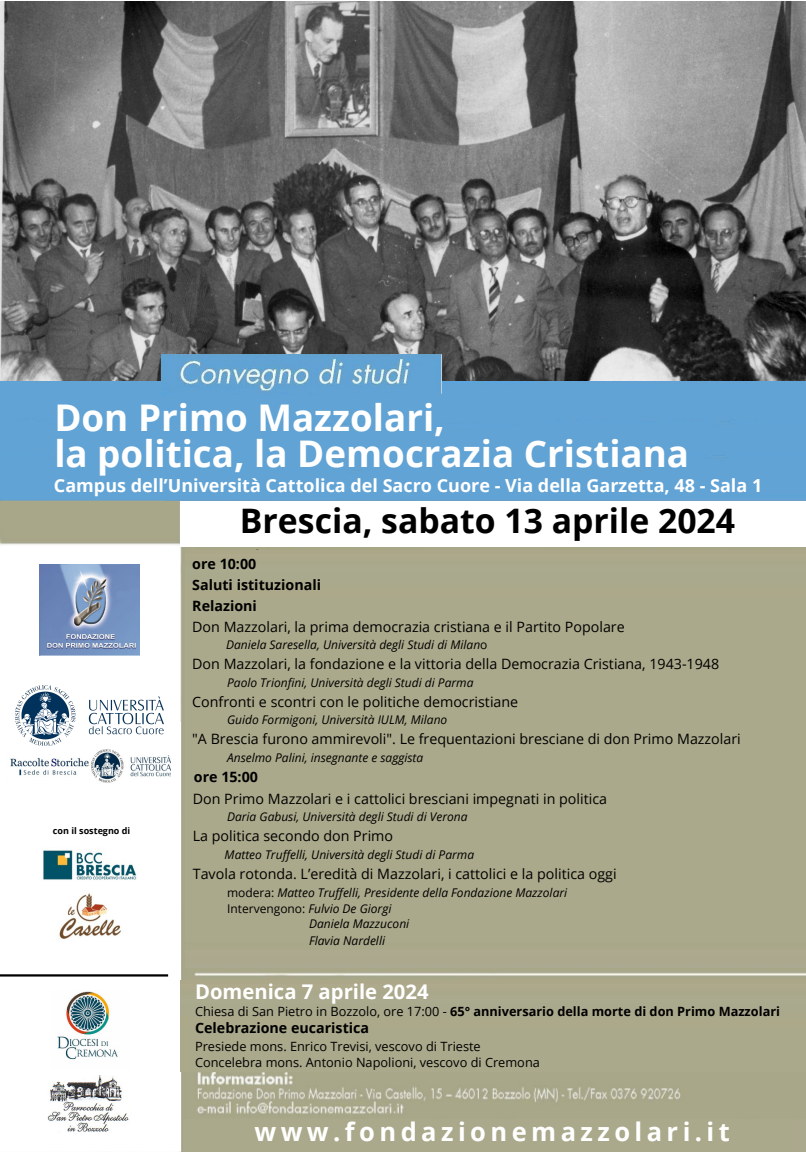
<style>
.page{position:relative;width:806px;height:1152px;background:#fff}
.page>*{position:absolute;margin:0;border:0;box-sizing:border-box;transform-origin:0 0}
.t1{font:700 36.75px/36px "Open Sans";color:#fff}
.t2{font:700 33.75px "Open Sans";color:#000}
.t3{font:700 25.5px "Open Sans";letter-spacing:.175em;color:#fff}
.t4{font:700 20.25px "Open Sans";color:#fff}
.t5{font:700 18px "Open Sans";color:#fff}
.t6{font:14.25px "Open Sans";color:#000}
.t7{font:700 14.25px "Open Sans";color:#000}
.t8{font:12.75px "Open Sans";color:#000}
.t9{font:700 12.75px "Open Sans";color:#000}
.t10{font:italic 12px "Open Sans";color:#000}
.t11{font:700 9px "Open Sans";color:#000}
.s1{font-style:normal}
.s2{font-weight:400}
</style>
<div class="page">
<img style="left:0;top:500px;width:805px;height:652px">
<img style="left:0;top:1px;width:806px;height:469px">
<img style="left:161px;top:354px;width:280px;height:40px">
<img style="left:180px;top:500px;width:626px;height:46px">
<div style="left:185px;top:550px;width:621px;height:418px;background:#aaa98b"></div>
<div style="left:0;top:470px;width:806px;height:30px;background:#61a3d5"></div>
<img style="left:0;top:723px;width:180px;height:428px">
<img style="left:47px;top:1075px;width:85px;height:59px">
<div style="left:180px;top:981px;width:626px;height:91px;background:#aaa98b"></div>
<div style="left:183px;top:1120px;width:622px;height:32px;background:#aaa98b"></div>
<img style="left:0;top:546px;width:179px;height:239px">
<img style="left:40px;top:565px;width:99px;height:91px">
<img style="left:42px;top:847px;width:95px;height:35px">
<img style="left:56px;top:891px;width:68px;height:50px">
<img style="left:50px;top:990px;width:80px;height:79px">
<hr style="left:0;top:974px;width:168px;height:3px;background:#000">
<img style="left:16px;top:685px;width:147px;height:61px">
<img style="left:91px;top:750px;width:79px;height:33px">
<img style="left:7px;top:747px;width:83px;height:39px">
<h6 class="t1" style="left:54px;top:399px;width:636px">Don Primo Mazzolari,<br>la politica, la Democrazia Cristiana</h6>
<p class="t5" style="left:54px;top:473px;width:709px">Campus dell’Università Cattolica del Sacro Cuore - Via della Garzetta, 48 - Sala 1</p>
<h6 class="t2" style="left:240px;top:497px;width:496px">Brescia, sabato 13 aprile 2024</h6>
<p class="t7" style="left:192px;top:554px;width:65px">ore 10:00</p>
<h6 class="t7" style="left:192px;top:575px;width:130px">Saluti istituzionali</h6>
<p class="t7" style="left:192px;top:596px;width:66px">Relazioni</p>
<h6 class="t6" style="left:192px;top:617px;width:434px">Don Mazzolari, la prima democrazia cristiana e il Partito Popolare</h6>
<p class="t10" style="left:226px;top:637px;width:263px">Daniela Saresella, Università degli Studi di Milan<span class="s1">o</span></p>
<h5 class="t6" style="left:192px;top:654px;width:528px">Don Mazzolari, la fondazione e la vittoria della Democrazia Cristiana, 1943-1948</h5>
<h6 class="t10" style="left:227px;top:674px;width:248px">Paolo Trionfini, Università degli Studi di Parma</h6>
<p class="t6" style="left:192px;top:692px;width:327px">Confronti e scontri con le politiche democristiane</p>
<h6 class="t10" style="left:227px;top:712px;width:222px">Guido Formigoni, Università IULM, Milano</h6>
<p class="t6" style="left:192px;top:729px;width:550px">"A Brescia furono ammirevoli". Le frequentazioni bresciane di don Primo Mazzolari</p>
<h6 class="t10" style="left:227px;top:749px;width:198px">Anselmo Palini, insegnante e saggista</h6>
<p class="t7" style="left:194px;top:767px;width:65px">ore 15:00</p>
<p class="t6" style="left:193px;top:788px;width:416px">Don Primo Mazzolari e i cattolici bresciani impegnati in politica</p>
<p class="t10" style="left:227px;top:808px;width:242px">Daria Gabusi, Università degli Studi di Verona</p>
<p class="t6" style="left:193px;top:826px;width:202px">La politica secondo don Primo</p>
<p class="t10" style="left:224px;top:846px;width:251px">Matteo Truffelli, Università degli Studi di Parma</p>
<p class="t6" style="left:193px;top:863px;width:425px">Tavola rotonda. L’eredità di Mazzolari, i cattolici e la politica oggi</p>
<p class="t10" style="left:227px;top:884px;width:341px"><span class="s1">modera:</span> Matteo Truffelli, Presidente della Fondazione Mazzolari</p>
<p class="t10" style="left:227px;top:900px;width:166px"><span class="s1">Intervengono:</span> Fulvio De Giorgi</p>
<p class="t10" style="left:309px;top:916px;width:102px">Daniela Mazzuconi</p>
<p class="t10" style="left:309px;top:932px;width:77px">Flavia Nardelli</p>
<p class="t4" style="left:195px;top:978px;width:235px">Domenica 7 aprile 2024</p>
<h3 class="t9" style="left:195px;top:1002px;width:586px"><span class="s2">Chiesa di San Pietro in Bozzolo, ore 17:00 -</span> 65° anniversario della morte di don Primo Mazzolari</h3>
<p class="t7" style="left:195px;top:1018px;width:176px">Celebrazione eucaristica</p>
<p class="t8" style="left:195px;top:1037px;width:287px">Presiede mons. Enrico Trevisi, vescovo di Trieste</p>
<h5 class="t8" style="left:195px;top:1054px;width:346px">Concelebra mons. Antonio Napolioni, vescovo di Cremona</h5>
<p class="t11" style="left:53px;top:825px;width:79px">con il sostegno di</p>
<p class="t3" style="left:254px;top:1114px;width:477px">www.fondazionemazzolari.it</p>
</div>
